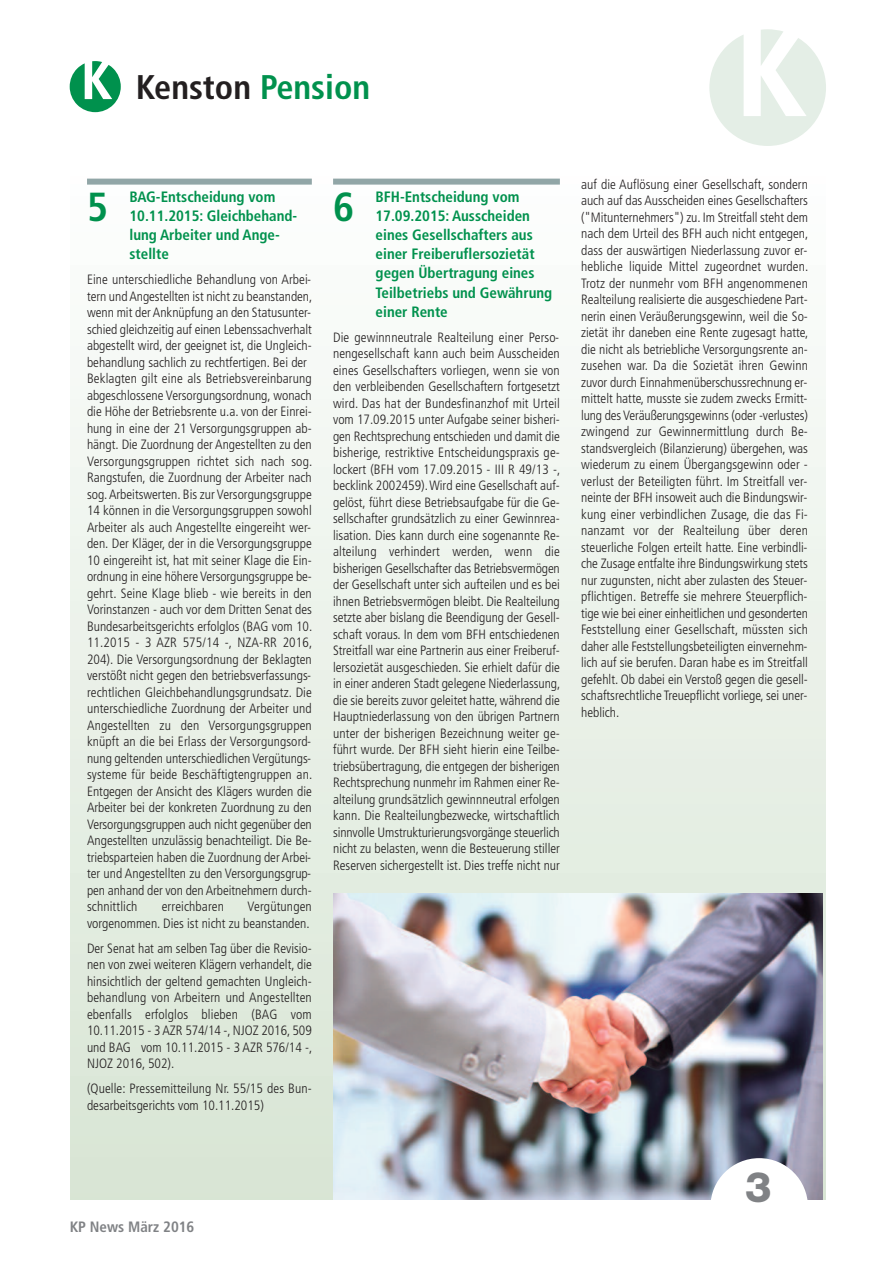
<style>
.page{position:relative;width:893px;height:1263px;background:#fff}
.page>*{position:absolute;margin:0;border:0;box-sizing:border-box;transform-origin:0 0}
.t1{font:800 42px "Helvetica Neue";color:#808285}
.t2{font:700 condensed 40.5px "Frutiger";color:#00914d}
.t3{font:700 condensed 34.2px "Frutiger";color:#231f20}
.t4{font:700 condensed 15px/19.2px "Frutiger";color:#00914d}
.t5{font:700 condensed 15px "Frutiger";color:#808285}
.t6{font:300 condensed 13.5px/16.5px "Frutiger";color:#231f20;text-align:justify}
.s1{color:#00914d}
</style>
<div class="page">
<div style="left:70px;top:168px;width:756px;height:1031px;background:linear-gradient(to bottom,#fdfefe,#d7e4d3)"></div>
<div style="left:333px;top:179px;width:227px;height:6px;background:#91a6a7"></div>
<div style="left:87px;top:179px;width:225px;height:6px;background:#91a6a7"></div>
<svg style="left:709px;top:29px;width:117px;height:117px"></svg>
<svg style="left:70px;top:61px;width:51px;height:51px"></svg>
<img style="left:333px;top:893px;width:489px;height:306px">
<div style="left:710px;top:1158px;width:98px;height:98px;background:#fff;border-radius:50%"></div>
<h3 class="t3" style="left:136px;top:73px;width:236px">Kenston <span class="s1">Pension</span></h3>
<h2 class="t2" style="left:87px;top:190px;width:23px">5</h2>
<p class="t4" style="left:129px;top:188px;width:169px">BAG-Entscheidung vom<br>10.11.2015: Gleichbehand&shy;lung Arbeiter und Ange&shy;stellte</p>
<p class="t6" style="left:87px;top:272px;width:227px;text-align:left">Eine unterschiedliche Behandlung von Arbei&shy;tern und Angestellten ist nicht zu beanstanden, wenn mit der Anknüpfung an den Statusunter&shy;schied gleichzeitig auf einen Lebenssachverhalt abgestellt wird, der geeignet ist, die Ungleich&shy;behandlung sachlich zu rechtfertigen. Bei der Beklagten gilt eine als Betriebsvereinbarung abgeschlossene Versorgungsordnung, wonach die Höhe der Betriebsrente u.a. von der Einrei&shy;hung in eine der 21 Versorgungsgruppen ab&shy;hängt. Die Zuordnung der Angestellten zu den Versorgungsgruppen richtet sich nach sog.<br>Rangstufen, die Zuordnung der Arbeiter nach sog.Arbeitswerten. Bis zur Versorgungsgruppe 14 können in die Versorgungsgruppen sowohl Arbeiter als auch Angestellte eingereiht wer&shy;den. Der Kläger, der in die Versorgungsgruppe 10 eingereiht ist, hat mit seiner Klage die Ein&shy;ordnung in eine höhere Versorgungsgruppe be&shy;gehrt. Seine Klage blieb - wie bereits in den Vorinstanzen - auch vor dem Dritten Senat des Bundesarbeitsgerichts erfolglos (BAG vom 10.<br>11.2015 - 3 AZR 575/14 -, NZA-RR 2016, 204). Die Versorgungsordnung der Beklagten verstößt nicht gegen den betriebsverfassungs&shy;rechtlichen Gleichbehandlungsgrundsatz. Die unterschiedliche Zuordnung der Arbeiter und Angestellten zu den Versorgungsgruppen knüpft an die bei Erlass der Versorgungsord&shy;nung geltenden unterschiedlichen Vergütungs&shy;systeme für beide Beschäftigtengruppen an.<br>Entgegen der Ansicht des Klägers wurden die Arbeiter bei der konkreten Zuordnung zu den Versorgungsgruppen auch nicht gegenüber den Angestellten unzulässig benachteiligt. Die Be&shy;triebsparteien haben die Zuordnung der Arbei&shy;ter und Angestellten zu den Versorgungsgrup&shy;pen anhand der von den Arbeitnehmern durch&shy;schnittlich</p>
<p class="t6" style="left:162px;top:899px;width:64px">erreichbaren</p>
<p class="t6" style="left:87px;top:899px;width:226px;text-align:right">Vergütungen<br>vorgenommen. Dies ist nicht zu beanstanden.</p>
<p class="t6" style="left:87px;top:941px;width:227px">Der Senat hat am selben Tag über die Revisio&shy;nen von zwei weiteren Klägern verhandelt, die hinsichtlich der geltend gemachten Ungleich&shy;behandlung von Arbeitern und Angestellten ebenfalls erfolglos blieben (BAG vom 10.11.2015 - 3 AZR 574/14 -, NJOZ 2016, 509 und BAG vom 10.11.2015 - 3 AZR 576/14 -, NJOZ 2016, 502).</p>
<p class="t6" style="left:87px;top:1081px;width:226px">(Quelle: Pressemitteilung Nr. 55/15 des Bun&shy;desarbeitsgerichts vom 10.11.2015)</p>
<h2 class="t2" style="left:333px;top:190px;width:23px">6</h2>
<p class="t4" style="left:375px;top:188px;width:178px">BFH-Entscheidung vom<br>17.09.2015: Ausscheiden eines Gesellschafters aus einer Freiberuflersozietät gegen Übertragung eines<br>Teilbetriebs und Gewährung einer Rente</p>
<p class="t6" style="left:333px;top:330px;width:229px">Die gewinnneutrale Realteilung einer Perso&shy;nengesellschaft kann auch beim Ausscheiden eines Gesellschafters vorliegen, wenn sie von den verbleibenden Gesellschaftern fortgesetzt wird. Das hat der Bundesfinanzhof mit Urteil vom 17.09.2015 unter Aufgabe seiner bisheri&shy;gen Rechtsprechung entschieden und damit die bisherige, restriktive Entscheidungspraxis ge&shy;lockert (BFH vom 17.09.2015 - III R 49/13 -, becklink 2002459).Wird eine Gesellschaft auf&shy;gelöst, führt diese Betriebsaufgabe für die Ge&shy;sellschafter grundsätzlich zu einer Gewinnrea&shy;lisation. Dies kann durch eine sogenannte Re&shy;alteilung verhindert werden, wenn die bisherigen Gesellschafter das Betriebsvermögen der Gesellschaft unter sich aufteilen und es bei ihnen Betriebsvermögen bleibt. Die Realteilung setzte aber bislang die Beendigung der Gesell&shy;schaft voraus. In dem vom BFH entschiedenen Streitfall war eine Partnerin aus einer Freiberuf&shy;lersozietät ausgeschieden. Sie erhielt dafür die in einer anderen Stadt gelegene Niederlassung, die sie bereits zuvor geleitet hatte, während die Hauptniederlassung von den übrigen Partnern unter der bisherigen Bezeichnung weiter ge&shy;führt wurde. Der BFH sieht hierin eine Teilbe&shy;triebsübertragung, die entgegen der bisherigen Rechtsprechung nunmehr im Rahmen einer Re&shy;alteilung grundsätzlich gewinnneutral erfolgen kann. Die Realteilungbezwecke, wirtschaftlich sinnvolle Umstrukturierungsvorgänge steuerlich nicht zu belasten, wenn die Besteuerung stiller Reserven sichergestellt ist. Dies treffe nicht nur</p>
<p class="t6" style="left:581px;top:177px;width:229px">auf die Auflösung einer Gesellschaft, sondern auch auf das Ausscheiden eines Gesellschafters ("Mitunternehmers") zu. Im Streitfall steht dem nach dem Urteil des BFH auch nicht entgegen, dass der auswärtigen Niederlassung zuvor er&shy;hebliche liquide Mittel zugeordnet wurden.<br>Trotz der nunmehr vom BFH angenommenen Realteilung realisierte die ausgeschiedene Part&shy;nerin einen Veräußerungsgewinn, weil die So&shy;zietät ihr daneben eine Rente zugesagt hatte, die nicht als betriebliche Versorgungsrente an&shy;zusehen war. Da die Sozietät ihren Gewinn zuvor durch Einnahmenüberschussrechnung er&shy;mittelt hatte, musste sie zudem zwecks Ermitt&shy;lung des Veräußerungsgewinns (oder -verlustes) zwingend zur Gewinnermittlung durch Be&shy;standsvergleich (Bilanzierung) übergehen, was wiederum zu einem Übergangsgewinn oder - verlust der Beteiligten führt. Im Streitfall ver&shy;neinte der BFH insoweit auch die Bindungswir&shy;kung einer verbindlichen Zusage, die das Fi&shy;nanzamt vor der Realteilung über deren steuerliche Folgen erteilt hatte. Eine verbindli&shy;che Zusage entfalte ihre Bindungswirkung stets nur zugunsten, nicht aber zulasten des Steuer&shy;pflichtigen. Betreffe sie mehrere Steuerpflich&shy;tige wie bei einer einheitlichen und gesonderten Feststellung einer Gesellschaft, müssten sich daher alle Feststellungsbeteiligten einvernehm&shy;lich auf sie berufen. Daran habe es im Streitfall gefehlt. Ob dabei ein Verstoß gegen die gesell&shy;schaftsrechtliche Treuepflicht vorliege, sei uner&shy;heblich.</p>
<p class="t5" style="left:70px;top:1221px;width:126px">KP News März 2016</p>
<h1 class="t1" style="left:745px;top:1171px;width:28px">3</h1>
</div>
